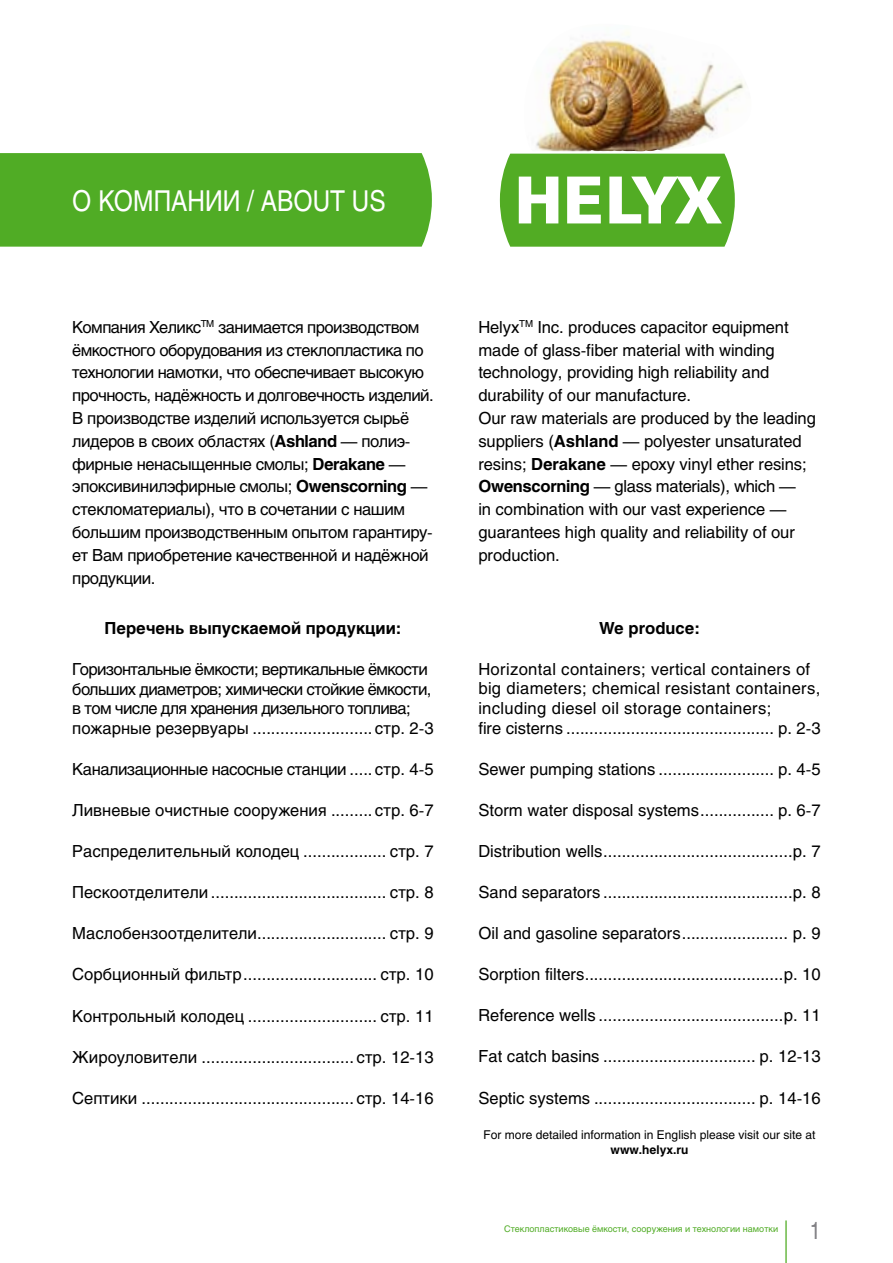
<style>
.page{position:relative;width:893px;height:1263px;background:#fff}
.page>*{position:absolute;margin:0;border:0;box-sizing:border-box;transform-origin:0 0}
.t1{font:28.5px "Helios";color:#fff;scale:.85 1}
.t2{font:24px "Helios";color:#818084;scale:.8 1}
.t3{font:16.5px/22.8px "Helios";letter-spacing:-.005em;color:#000}
.t4{font:16.5px/22.8px "Helios";letter-spacing:-.025em;color:#000}
.t5{font:16.5px/19.8px "Helios";letter-spacing:.02em;color:#000}
.t6{font:16.5px/19.8px "Helios";letter-spacing:-.04em;color:#000}
.t7{font:16.5px "Helios";letter-spacing:-.03em;color:#000}
.t8{font:700 16.5px "Helios";color:#000}
.t9{font:12px "Helios";color:#000}
.t10{font:700 12px "Helios";color:#000}
.t11{font:9px "Helios";color:#50ac25}
.s1{font-weight:700}
</style>
<div class="page">
<div style="left:0;top:153px;width:432px;height:94px;background:#50ac25"></div>
<img style="left:536px;top:31px;width:209px;height:120px">
<svg style="left:499px;top:151px;width:236px;height:96px"></svg>
<hr style="left:785px;top:1220px;width:2px;height:43px;background:#50ac25">
<h1 class="t1" style="left:72px;top:184px;width:370px">О КОМПАНИИ / ABOUT US</h1>
<p class="t4" style="left:72px;top:315px;width:363px">Компания Хеликс<sup>ТМ</sup> занимается производством ёмкостного оборудования из стеклопластика по технологии намотки, что обеспечивает высокую прочность, надёжность и долговечность изделий.<br>В производстве изделий используется сырьё лидеров в своих областях (<span class="s1">Ashland</span> — полиэ&shy;фирные ненасыщенные смолы; <span class="s1">Derakane</span> — эпоксивинилэфирные смолы; <span class="s1">Owenscorning</span> — стекломатериалы), что в сочетании с нашим большим производственным опытом гарантиру&shy;ет Вам приобретение качественной и надёжной продукции.</p>
<p class="t3" style="left:478px;top:315px;width:339px">Helyx<sup>ТМ</sup> Inc. produces capacitor equipment made of glass-fiber material with winding technology, providing high reliability and durability of our manufacture.<br>Our raw materials are produced by the leading suppliers (<span class="s1">Ashland</span> — polyester unsaturated resins; <span class="s1">Derakane</span> — epoxy vinyl ether resins; <span class="s1">Owenscorning</span> — glass materials), which —<br>in combination with our vast experience — guarantees high quality and reliability of our production.</p>
<p class="t8" style="left:105px;top:618px;width:298px">Перечень выпускаемой продукции:</p>
<p class="t6" style="left:72px;top:659px;width:363px">Горизонтальные ёмкости; вертикальные ёмкости больших диаметров; химически стойкие ёмкости, в том числе для хранения дизельного топлива; пожарные резервуары .......................... стр. 2-3</p>
<p class="t7" style="left:72px;top:759px;width:363px">Канализационные насосные станции ..... стр. 4-5</p>
<p class="t3" style="left:72px;top:799px;width:363px">Ливневые очистные сооружения ......... стр. 6-7</p>
<p class="t3" style="left:72px;top:840px;width:363px">Распределительный колодец .................. стр. 7</p>
<p class="t3" style="left:72px;top:881px;width:363px">Пескоотделители ...................................... стр. 8</p>
<p class="t3" style="left:72px;top:922px;width:363px">Маслобензоотделители............................ стр. 9</p>
<p class="t3" style="left:72px;top:963px;width:363px">Сорбционный фильтр............................. стр. 10</p>
<p class="t3" style="left:72px;top:1004px;width:363px">Контрольный колодец ............................ стр. 11</p>
<p class="t3" style="left:72px;top:1045px;width:363px">Жироуловители ................................. стр. 12-13</p>
<p class="t3" style="left:72px;top:1086px;width:363px">Септики .............................................. стр. 14-16</p>
<p class="t8" style="left:599px;top:618px;width:102px">We produce:</p>
<p class="t5" style="left:478px;top:659px;width:344px">Horizontal containers; vertical containers of big diameters; chemical resistant containers, including diesel oil storage containers;<br>fire cisterns ............................................. p. 2-3</p>
<p class="t3" style="left:478px;top:758px;width:344px">Sewer pumping stations ......................... p. 4-5</p>
<p class="t3" style="left:478px;top:799px;width:344px">Storm water disposal systems................ p. 6-7</p>
<p class="t3" style="left:478px;top:840px;width:344px">Distribution wells.........................................p. 7</p>
<p class="t3" style="left:478px;top:881px;width:344px">Sand separators .........................................p. 8</p>
<p class="t3" style="left:478px;top:922px;width:344px">Oil and gasoline separators....................... p. 9</p>
<p class="t3" style="left:478px;top:963px;width:344px">Sorption filters...........................................p. 10</p>
<p class="t3" style="left:478px;top:1004px;width:344px">Reference wells ........................................p. 11</p>
<p class="t3" style="left:478px;top:1045px;width:344px">Fat catch basins ................................. p. 12-13</p>
<p class="t3" style="left:478px;top:1086px;width:344px">Septic systems ................................... p. 14-16</p>
<p class="t9" style="left:483px;top:1128px;width:334px">For more detailed information in English please visit our site at</p>
<p class="t10" style="left:611px;top:1142px;width:79px">www.helyx.ru</p>
<p class="t11" style="left:504px;top:1223px;width:275px">Стеклопластиковые ёмкости, сооружения и технологии намотки</p>
<h2 class="t2" style="left:810px;top:1216px;width:15px">1</h2>
</div>
